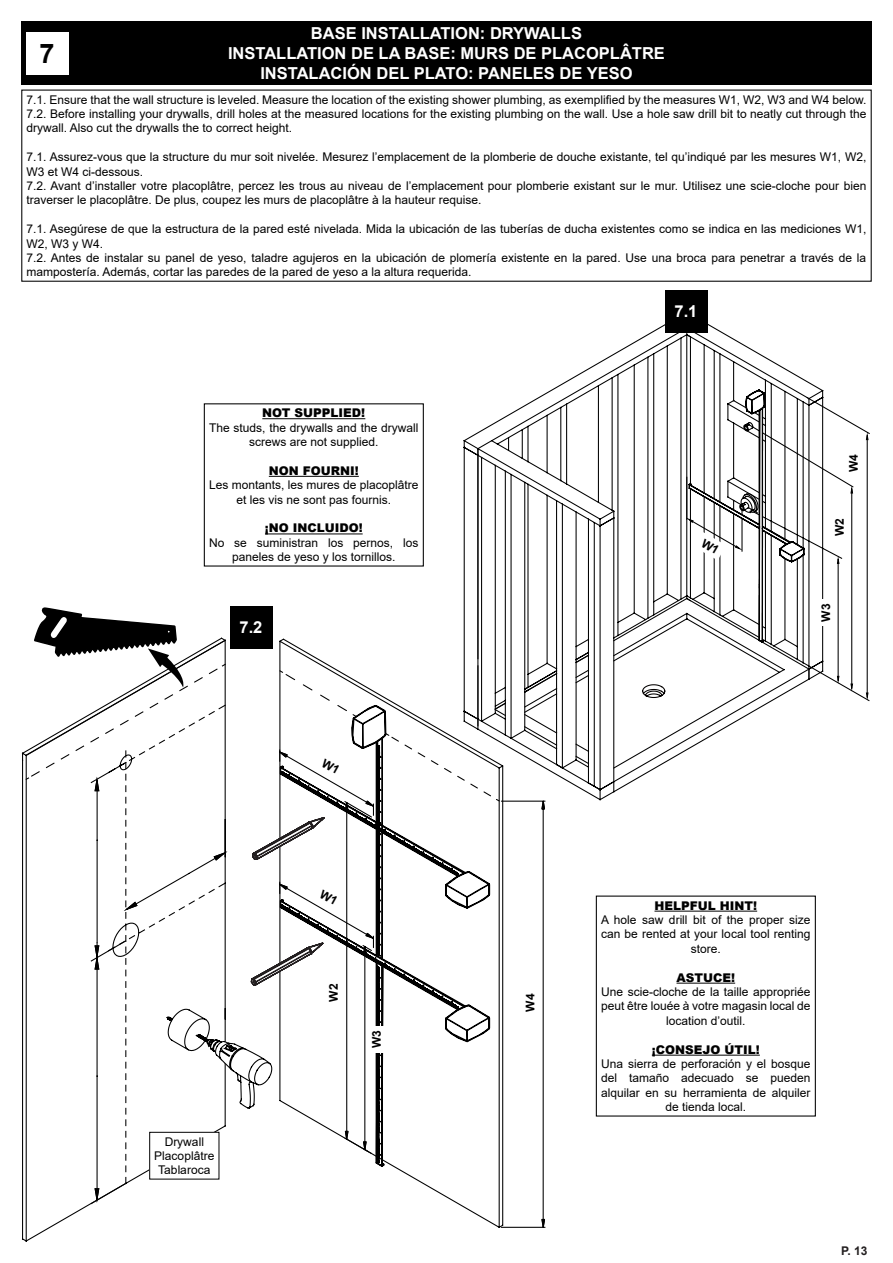
<style>
.page{position:relative;width:893px;height:1263px;background:#fff}
.page>*{position:absolute;margin:0;border:0;box-sizing:border-box;transform-origin:0 0}
.t1{font:700 27px "Arial";color:#000}
.t2{font:700 16.5px "Arial";color:#fff}
.t3{font:12px/14.4px "Arial";color:#000;text-align:center}
.t4{font:900 12px "Arial";color:#000}
.t5{font:700 12px "Arial";color:#000}
.t6{font:700 12px "Arial";color:#231f20}
</style>
<div class="page">
<svg style="left:463px;top:311px;width:356px;height:490px"></svg>
<svg style="left:641px;top:684px;width:25px;height:15px"></svg>
<svg style="left:21px;top:751px;width:19px;height:491px"></svg>
<hr style="left:654px;top:911px;width:103px;height:1px;background:#000">
<hr style="left:676px;top:983px;width:59px;height:1px;background:#000">
<hr style="left:652px;top:1055px;width:108px;height:1px;background:#000">
<div style="left:596px;top:895px;width:220px;height:221px;border:1px solid #000"></div>
<hr style="left:262px;top:418px;width:103px;height:1px;background:#000">
<hr style="left:269px;top:476px;width:90px;height:1px;background:#000">
<hr style="left:265px;top:534px;width:98px;height:1px;background:#000">
<div style="left:204px;top:403px;width:220px;height:163px;border:1px solid #000"></div>
<div style="left:21px;top:21px;width:851px;height:64px;background:#000"></div>
<div style="left:26px;top:32px;width:42px;height:42px;background:#fff"></div>
<div style="left:665px;top:290px;width:42px;height:42px;background:#000"></div>
<svg style="left:686px;top:388px;width:184px;height:316px"></svg>
<svg style="left:25px;top:606px;width:521px;height:628px"></svg>
<p class="t2" style="left:311px;top:22px;width:273px">BASE INSTALLATION: DRYWALLS</p>
<p class="t2" style="left:228px;top:42px;width:438px">INSTALLATION DE LA BASE: MURS DE PLACOPLÂTRE</p>
<p class="t2" style="left:260px;top:62px;width:374px">INSTALACIÓN DEL PLATO: PANELES DE YESO</p>
<p class="t3" style="left:27px;top:92px;width:841px">7.1. Ensure that the wall structure is leveled. Measure the location of the existing shower plumbing, as exemplified by the measures W1, W2, W3 and W4 below.</p>
<p class="t3" style="left:27px;top:107px;width:841px;text-align:left">7.2. Before installing your drywalls, drill holes at the measured locations for the existing plumbing on the wall. Use a hole saw drill bit to neatly cut through the drywall. Also cut the drywalls the to correct height.</p>
<p class="t3" style="left:27px;top:150px;width:841px;text-align:left">7.1. Assurez-vous que la structure du mur soit nivelée. Mesurez l’emplacement de la plomberie de douche existante, tel qu’indiqué par les mesures W1, W2,<br>W3 et W4 ci-dessous.</p>
<p class="t3" style="left:27px;top:179px;width:841px;text-align:left">7.2. Avant d’installer votre placoplâtre, percez les trous au niveau de l’emplacement pour plomberie existant sur le mur. Utilisez une scie-cloche pour bien traverser le placoplâtre. De plus, coupez les murs de placoplâtre à la hauteur requise.</p>
<p class="t3" style="left:27px;top:222px;width:841px;text-align:left">7.1. Asegúrese de que la estructura de la pared esté nivelada. Mida la ubicación de las tuberías de ducha existentes como se indica en las mediciones W1,<br>W2, W3 y W4.</p>
<p class="t3" style="left:27px;top:251px;width:841px;text-align:left">7.2. Antes de instalar su panel de yeso, taladre agujeros en la ubicación de plomería existente en la pared. Use una broca para penetrar a través de la mampostería. Además, cortar las paredes de la pared de yeso a la altura requerida.</p>
<p class="t1" style="left:40px;top:34px;width:17px">7</p>
<p class="t4" style="left:262px;top:404px;width:104px">NOT SUPPLIED!</p>
<p class="t3" style="left:209px;top:420px;width:211px">The studs, the drywalls and the drywall screws are not supplied.</p>
<p class="t4" style="left:269px;top:462px;width:91px">NON FOURNI!</p>
<p class="t3" style="left:209px;top:478px;width:211px">Les montants, les mures de placoplâtre et les vis ne sont pas fournis.</p>
<p class="t4" style="left:265px;top:519px;width:99px">¡NO INCLUIDO!</p>
<p class="t3" style="left:209px;top:535px;width:211px">No se suministran los pernos, los paneles de yeso y los tornillos.</p>
<p class="t2" style="left:240px;top:616px;width:24px">7.2</p>
<p class="t3" style="left:165px;top:1134px;width:41px">Drywall</p>
<p class="t3" style="left:154px;top:1148px;width:62px">Placoplâtre</p>
<p class="t3" style="left:158px;top:1163px;width:54px">Tablaroca</p>
<p class="t5" style="left:325px;top:1002px;width:19px;rotate:-90deg">W2</p>
<p class="t5" style="left:368px;top:1048px;width:19px;rotate:-90deg">W3</p>
<p class="t2" style="left:674px;top:300px;width:24px">7.1</p>
<p class="t5" style="left:845px;top:472px;width:19px;rotate:-90deg">W4</p>
<p class="t5" style="left:831px;top:536px;width:19px;rotate:-90deg">W2</p>
<p class="t5" style="left:817px;top:622px;width:19px;rotate:-90deg">W3</p>
<p class="t5" style="left:522px;top:1012px;width:19px;rotate:-90deg">W4</p>
<p class="t4" style="left:654px;top:897px;width:104px">HELPFUL HINT!</p>
<p class="t3" style="left:601px;top:912px;width:211px">A hole saw drill bit of the proper size can be rented at your local tool renting store.</p>
<p class="t4" style="left:676px;top:969px;width:60px">ASTUCE!</p>
<p class="t3" style="left:601px;top:984px;width:211px">Une scie-cloche de la taille appropriée peut être louée à votre magasin local de location d’outil.</p>
<p class="t4" style="left:652px;top:1041px;width:109px">¡CONSEJO ÚTIL!</p>
<p class="t3" style="left:601px;top:1056px;width:211px">Una sierra de perforación y el bosque del tamaño adecuado se pueden alquilar en su herramienta de alquiler de tienda local.</p>
<p class="t6" style="left:841px;top:1242px;width:28px">P. 13</p>
</div>
